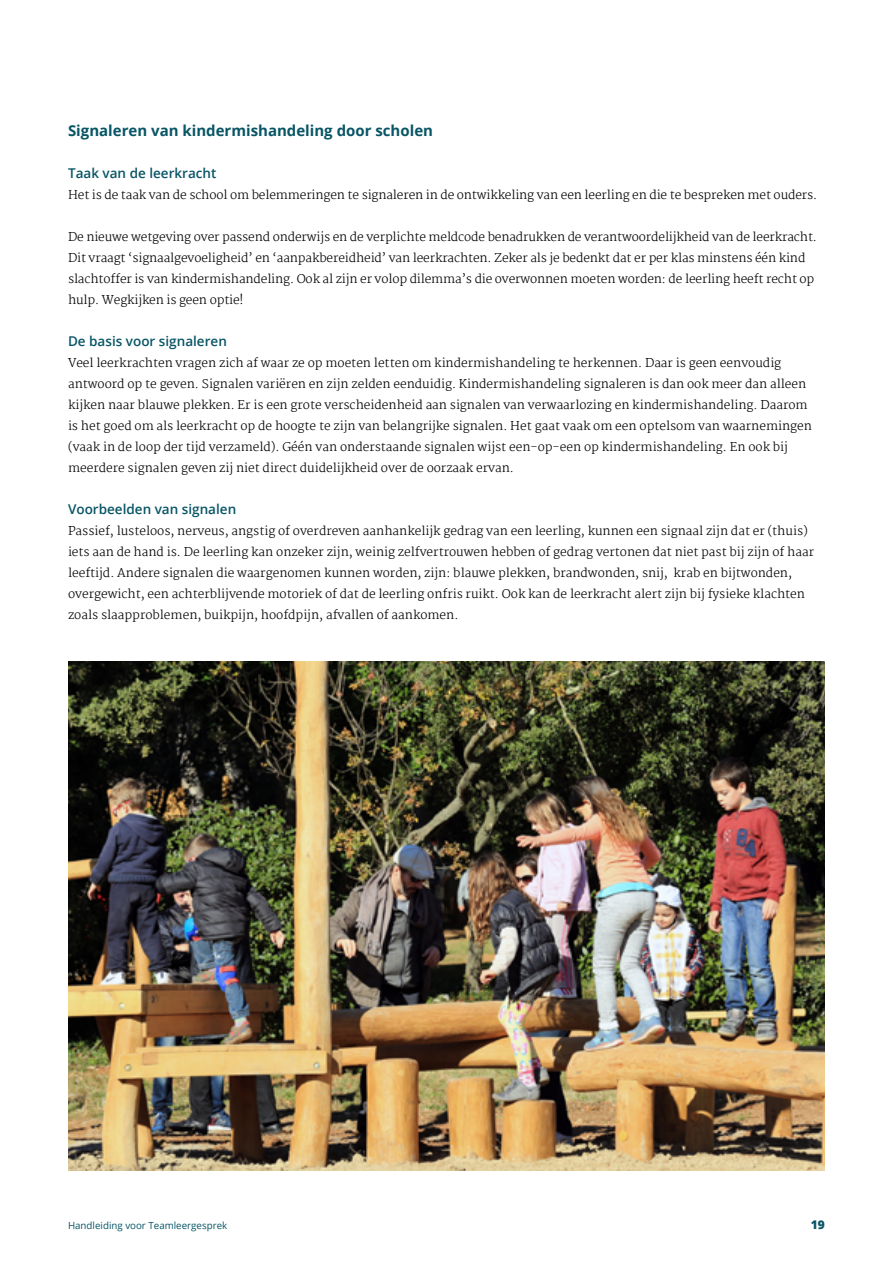
<style>
.page{position:relative;width:893px;height:1263px;background:#fff}
.page>*{position:absolute;margin:0;border:0;box-sizing:border-box;transform-origin:0 0}
.paragraaf_H2{font:700 15px "Open Sans";color:#085565}
.Sub_paragraaf{font:600 13.5px "Open Sans";color:#085565}
.Body_schreef{font:300 12px/21px "Martel";color:#000}
.t1{font:800 12px "Open Sans";color:#085565}
.t2{font:9.75px "Open Sans";color:#085565}
</style>
<div class="page">
<img style="left:68px;top:661px;width:757px;height:509px">
<h2 class="paragraaf_H2" style="left:68px;top:120px;width:366px">Signaleren van kindermishandeling door scholen</h2>
<p class="Sub_paragraaf" style="left:68px;top:164px;width:150px">Taak van de leerkracht</p>
<p class="Body_schreef" style="left:68px;top:184px;width:751px">Het is de taak van de school om belemmeringen te signaleren in de ontwikkeling van een leerling en die te bespreken met ouders.</p>
<p class="Body_schreef" style="left:68px;top:226px;width:750px">De nieuwe wetgeving over passend onderwijs en de verplichte meldcode benadrukken de verantwoordelijkheid van de leerkracht.<br>Dit vraagt ‘signaalgevoeligheid’ en ‘aanpakbereidheid’ van leerkrachten. Zeker als je bedenkt dat er per klas minstens één kind slachtoffer is van kindermishandeling. Ook al zijn er volop dilemma’s die overwonnen moeten worden: de leerling heeft recht op hulp. Wegkijken is geen optie!</p>
<p class="Sub_paragraaf" style="left:68px;top:332px;width:160px">De basis voor signaleren</p>
<p class="Body_schreef" style="left:68px;top:352px;width:745px">Veel leerkrachten vragen zich af waar ze op moeten letten om kindermishandeling te herkennen. Daar is geen eenvoudig antwoord op te geven. Signalen variëren en zijn zelden eenduidig. Kindermishandeling signaleren is dan ook meer dan alleen kijken naar blauwe plekken. Er is een grote verscheidenheid aan signalen van verwaarlozing en kindermishandeling. Daarom is het goed om als leerkracht op de hoogte te zijn van belangrijke signalen. Het gaat vaak om een optelsom van waarnemingen (vaak in de loop der tijd verzameld). Géén van onderstaande signalen wijst een-op-een op kindermishandeling. En ook bij meerdere signalen geven zij niet direct duidelijkheid over de oorzaak ervan.</p>
<p class="Sub_paragraaf" style="left:68px;top:500px;width:170px">Voorbeelden van signalen</p>
<p class="Body_schreef" style="left:68px;top:520px;width:747px">Passief, lusteloos, nerveus, angstig of overdreven aanhankelijk gedrag van een leerling, kunnen een signaal zijn dat er (thuis) iets aan de hand is. De leerling kan onzeker zijn, weinig zelfvertrouwen hebben of gedrag vertonen dat niet past bij zijn of haar leeftijd. Andere signalen die waargenomen kunnen worden, zijn: blauwe plekken, brandwonden, snij, krab en bijtwonden, overgewicht, een achterblijvende motoriek of dat de leerling onfris ruikt. Ook kan de leerkracht alert zijn bij fysieke klachten zoals slaapproblemen, buikpijn, hoofdpijn, afvallen of aankomen.</p>
<p class="t2" style="left:68px;top:1218px;width:161px">Handleiding voor Teamleergesprek</p>
<p class="t1" style="left:811px;top:1216px;width:16px">19</p>
</div>
